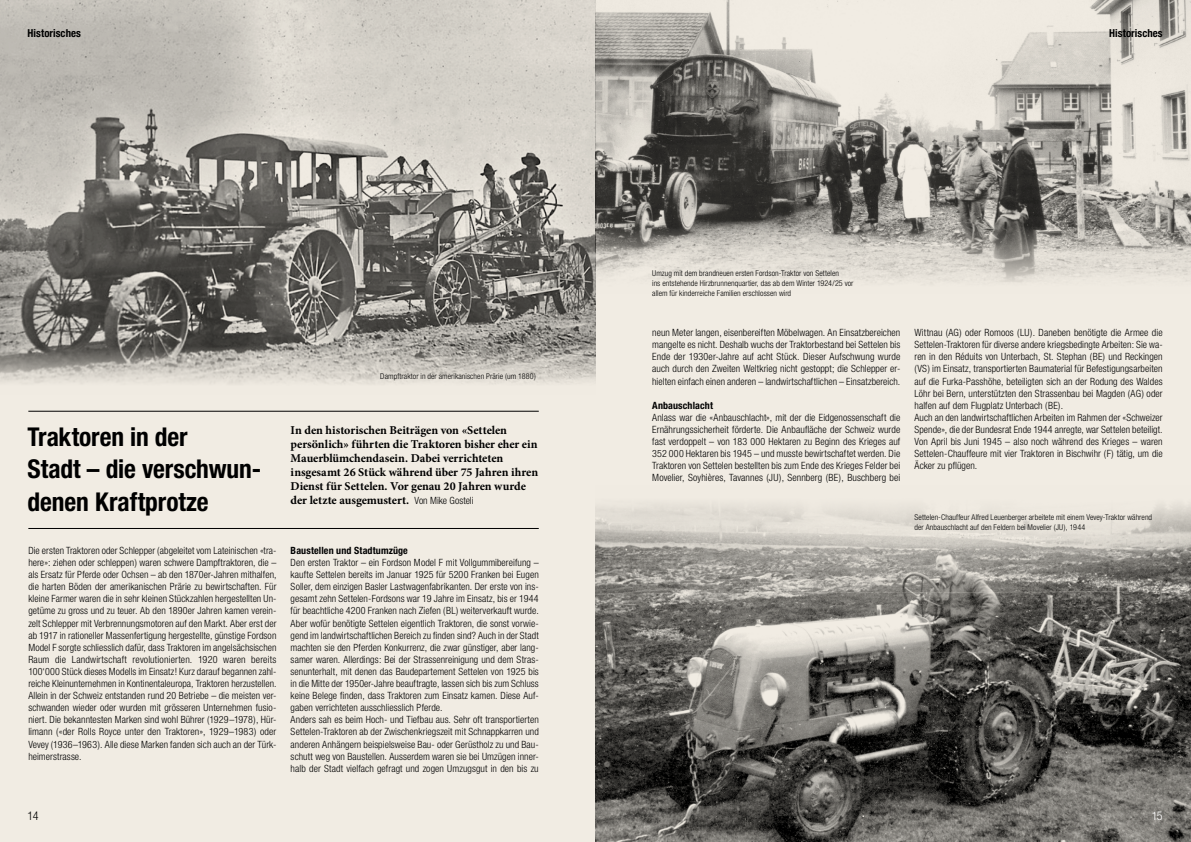
<style>
.page{position:relative;width:1191px;height:842px;background:#f1ece3}
.page>*{position:absolute;margin:0;border:0;box-sizing:border-box;transform-origin:0 0}
.t1{font:700 condensed 26px/32.6px "Helvetica Neue";letter-spacing:-.005em;color:#000}
.t2{font:700 12px/14px "Minion Pro";letter-spacing:-.005em;color:#000}
.t3{font:300 condensed 12px "Helvetica Neue";color:#000}
.t4{font:300 condensed 12px "Helvetica Neue";color:#fff}
.t5{font:700 condensed 11px "Helvetica Neue";letter-spacing:.005em;color:#000}
.t6{font:300 condensed 10px/12.1px "Helvetica Neue";letter-spacing:.005em;color:#000}
.t7{font:700 condensed 10px "Helvetica Neue";letter-spacing:.015em;color:#000}
.t8{font:300 condensed 8px/10px "Helvetica Neue";letter-spacing:.005em;color:#000}
.s1{font-family:"Helvetica Neue";font-weight:300;font-stretch:condensed;font-size:10px}
</style>
<div class="page">
<hr style="left:28px;top:528px;width:511px;height:1px;background:#000">
<hr style="left:28px;top:411px;width:511px;height:1px;background:#000">
<img style="left:0;top:0;width:595px;height:384px">
<img style="left:595px;top:0;width:596px;height:294px">
<img style="left:595px;top:504px;width:596px;height:338px">
<p class="t5" style="left:28px;top:26px;width:55px">Historisches</p>
<p class="t5" style="left:1109px;top:26px;width:55px">Historisches</p>
<p class="t8" style="left:380px;top:371px;width:157px">Dampftraktor in der amerikanischen Prärie (um 1880)</p>
<p class="t2" style="left:291px;top:423px;width:249px">In den historischen Beiträgen von «Settelen persönlich» führten die Traktoren bisher eher ein Mauerblümchendasein. Dabei verrichteten insgesamt 26 Stück während über 75 Jahren ihren Dienst für Settelen. Vor genau 20 Jahren wurde der letzte ausgemustert. <span class="s1">Von Mike Gosteli</span></p>
<h1 class="t1" style="left:28px;top:420px;width:235px">Traktoren in der<br>Stadt – die verschwun&shy;denen Kraftprotze</h1>
<p class="t6" style="left:28px;top:544px;width:250px">Die ersten Traktoren oder Schlepper (abgeleitet vom Lateinischen «tra&shy;here»: ziehen oder schleppen) waren schwere Dampftraktoren, die – als Ersatz für Pferde oder Ochsen – ab den 1870er-Jahren mithalfen, die harten Böden der amerikanischen Prärie zu bewirtschaften. Für kleine Farmer waren die in sehr kleinen Stückzahlen hergestellten Un&shy;getüme zu gross und zu teuer. Ab den 1890er Jahren kamen verein&shy;zelt Schlepper mit Verbrennungsmotoren auf den Markt. Aber erst der ab 1917 in rationeller Massenfertigung hergestellte, günstige Fordson Model F sorgte schliesslich dafür, dass Traktoren im angelsächsischen Raum die Landwirtschaft revolutionierten. 1920 waren bereits 100‘000 Stück dieses Modells im Einsatz! Kurz darauf begannen zahl&shy;reiche Kleinunternehmen in Kontinentaleuropa, Traktoren herzustellen.<br>Allein in der Schweiz entstanden rund 20 Betriebe – die meisten ver&shy;schwanden wieder oder wurden mit grösseren Unternehmen fusio&shy;niert. Die bekanntesten Marken sind wohl Bührer (1929–1978), Hür&shy;limann («der Rolls Royce unter den Traktoren», 1929–1983) oder Vevey (1936–1963). Alle diese Marken fanden sich auch an der Türk&shy;heimerstrasse.</p>
<p class="t7" style="left:291px;top:544px;width:119px">Baustellen und Stadtumzüge</p>
<p class="t6" style="left:291px;top:556px;width:250px">Den ersten Traktor – ein Fordson Model F mit Vollgummibereifung – kaufte Settelen bereits im Januar 1925 für 5200 Franken bei Eugen Soller, dem einzigen Basler Lastwagenfabrikanten. Der erste von ins&shy;gesamt zehn Settelen-Fordsons war 19 Jahre im Einsatz, bis er 1944 für beachtliche 4200 Franken nach Ziefen (BL) weiterverkauft wurde.<br>Aber wofür benötigte Settelen eigentlich Traktoren, die sonst vorwie&shy;gend im landwirtschaftlichen Bereich zu finden sind? Auch in der Stadt machten sie den Pferden Konkurrenz, die zwar günstiger, aber lang&shy;samer waren. Allerdings: Bei der Strassenreinigung und dem Stras&shy;senunterhalt, mit denen das Baudepartement Settelen von 1925 bis in die Mitte der 1950er-Jahre beauftragte, lassen sich bis zum Schluss keine Belege finden, dass Traktoren zum Einsatz kamen. Diese Auf&shy;gaben verrichteten ausschliesslich Pferde.<br>Anders sah es beim Hoch- und Tiefbau aus. Sehr oft transportierten Settelen-Traktoren ab der Zwischenkriegszeit mit Schnappkarren und anderen Anhängern beispielsweise Bau- oder Gerüstholz zu und Bau&shy;schutt weg von Baustellen. Ausserdem waren sie bei Umzügen inner&shy;halb der Stadt vielfach gefragt und zogen Umzugsgut in den bis zu</p>
<p class="t3" style="left:28px;top:809px;width:12px">14</p>
<p class="t8" style="left:652px;top:268px;width:203px">Umzug mit dem brandneuen ersten Fordson-Traktor von Settelen<br>ins entstehende Hirzbrunnenquartier, das ab dem Winter 1924/25 vor allem für kinderreiche Familien erschlossen wird</p>
<p class="t6" style="left:652px;top:326px;width:250px;text-align:justify">neun Meter langen, eisenbereiften Möbelwagen. An Einsatzbereichen mangelte es nicht. Deshalb wuchs der Traktorbestand bei Settelen bis Ende der 1930er-Jahre auf acht Stück. Dieser Aufschwung wurde auch durch den Zweiten Weltkrieg nicht gestoppt; die Schlepper er&shy;hielten einfach einen anderen – landwirtschaftlichen – Einsatzbereich.</p>
<p class="t7" style="left:652px;top:399px;width:62px">Anbauschlacht</p>
<p class="t6" style="left:652px;top:411px;width:250px;text-align:justify">Anlass war die «Anbauschlacht», mit der die Eidgenossenschaft die Ernährungssicherheit förderte. Die Anbaufläche der Schweiz wurde fast verdoppelt – von 183 000 Hektaren zu Beginn des Krieges auf 352 000 Hektaren bis 1945 – und musste bewirtschaftet werden. Die Traktoren von Settelen bestellten bis zum Ende des Krieges Felder bei Movelier, Soyhières, Tavannes (JU), Sennberg (BE), Buschberg bei</p>
<p class="t6" style="left:914px;top:326px;width:250px">Wittnau (AG) oder Romoos (LU). Daneben benötigte die Armee die Settelen-Traktoren für diverse andere kriegsbedingte Arbeiten: Sie wa&shy;ren in den Réduits von Unterbach, St. Stephan (BE) und Reckingen (VS) im Einsatz, transportierten Baumaterial für Befestigungsarbeiten auf die Furka-Passhöhe, beteiligten sich an der Rodung des Waldes Löhr bei Bern, unterstützten den Strassenbau bei Magden (AG) oder halfen auf dem Flugplatz Unterbach (BE).<br>Auch an den landwirtschaftlichen Arbeiten im Rahmen der «Schweizer Spende», die der Bundesrat Ende 1944 anregte, war Settelen beteiligt.<br>Von April bis Juni 1945 – also noch während des Krieges – waren Settelen-Chauffeure mit vier Traktoren in Bischwihr (F) tätig, um die Äcker zu pflügen.</p>
<p class="t8" style="left:914px;top:512px;width:239px">Settelen-Chauffeur Alfred Leuenberger arbeitete mit einem Vevey-Traktor während der Anbauschlacht auf den Feldern bei Movelier (JU), 1944</p>
<p class="t4" style="left:1151px;top:809px;width:12px">15</p>
</div>
